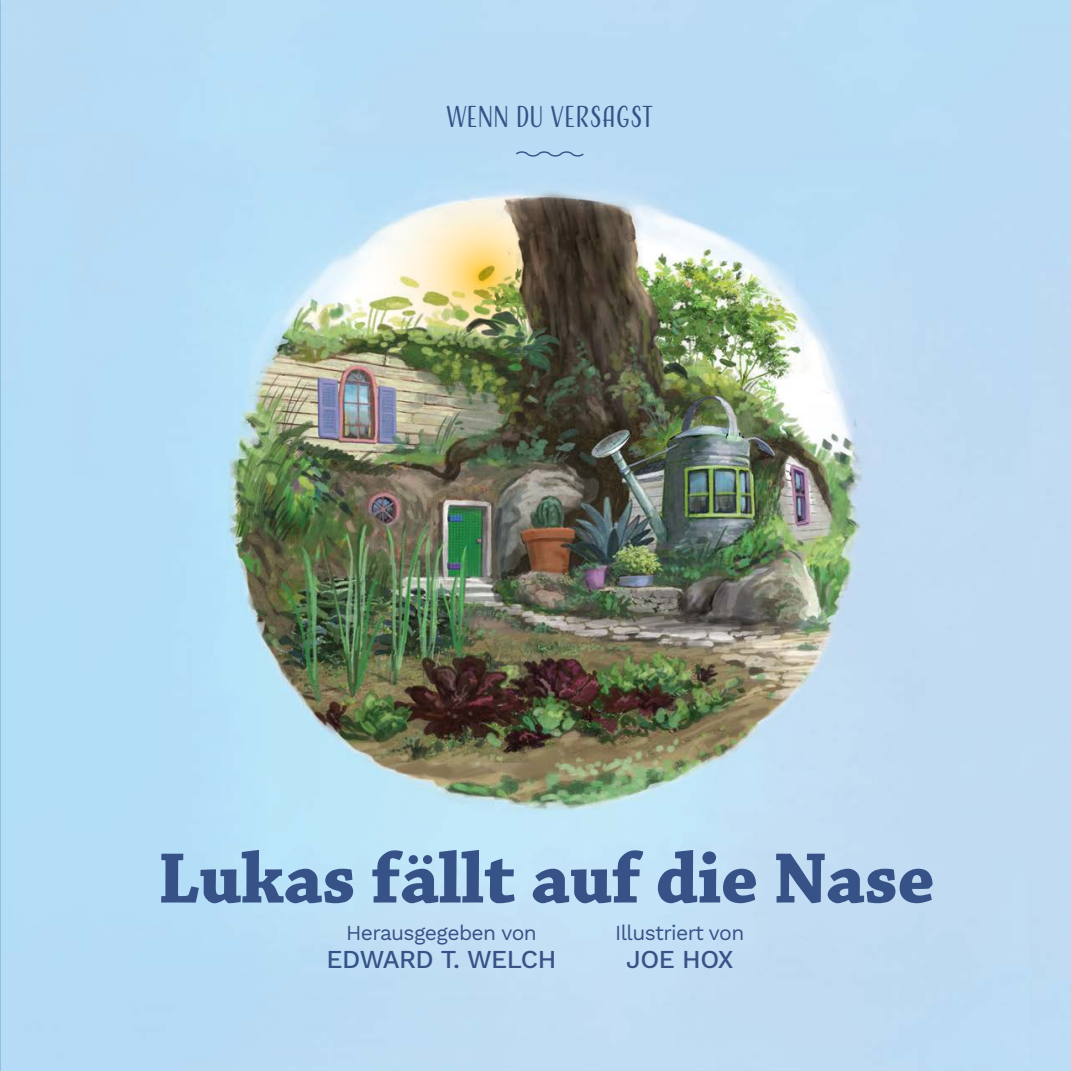
<style>
.page{position:relative;width:1071px;height:1071px;background:#fff}
.page>*{position:absolute;margin:0;border:0;box-sizing:border-box;transform-origin:0 0}
.t1{font:700 75.08px "Chaparral Pro";letter-spacing:-.01em;color:#365286}
.t2{font:28.18px "Adorn S Condensed Sans";letter-spacing:-.005em;color:#365286}
.t3{font:500 25.38px "Work Sans";letter-spacing:-.02em;color:#365286}
.t4{font:21px "Work Sans";letter-spacing:-.03em;color:#365286}
</style>
<div class="page">
<img style="left:0;top:0;width:1071px;height:1071px">
<img style="left:302px;top:187px;width:362px;height:178px">
<svg style="left:514px;top:149px;width:71px;height:10px"></svg>
<h2 class="t2" style="left:446px;top:99px;width:209px">WENN DU VERSAGST</h2>
<h1 class="t1" style="left:158px;top:835px;width:779px">Lukas fällt auf die Nase</h1>
<p class="t4" style="left:346px;top:920px;width:192px">Herausgegeben von</p>
<p class="t3" style="left:327px;top:944px;width:231px">EDWARD T. WELCH</p>
<p class="t4" style="left:615px;top:920px;width:131px">Illustriert von</p>
<p class="t3" style="left:626px;top:944px;width:109px">JOE HOX</p>
</div>
